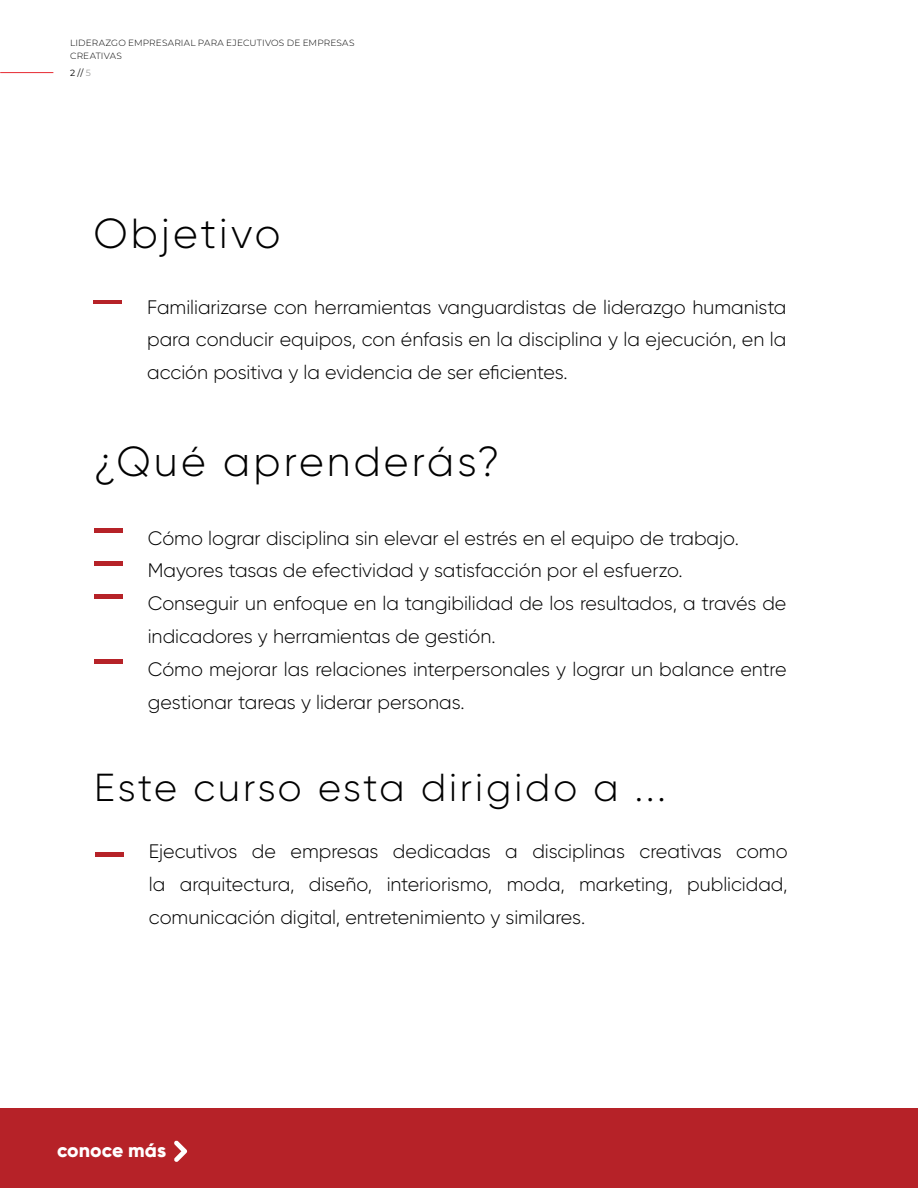
<style>
.page{position:relative;width:918px;height:1188px;background:#fff}
.page>*{position:absolute;margin:0;border:0;box-sizing:border-box;transform-origin:0 0}
.t1{font:300 42px "Gilroy";letter-spacing:.075em;color:#000}
.t2{font:300 39px "Gilroy";letter-spacing:.075em;color:#000}
.t3{font:300 19.5px/33px "Gilroy";letter-spacing:-.005em;color:#000;text-align:justify}
.t4{font:800 19.5px "Gilroy";color:#fff}
.t5{font:300 9px/13.5px "Montserrat";letter-spacing:.015em;color:#000}
.t6{font:9px "Montserrat";color:#000}
.s1{color:#9d9d9c}
</style>
<div class="page">
<hr style="left:0;top:72px;width:53px;height:1px;background:#e62a32">
<div style="left:0;top:1108px;width:918px;height:80px;background:#b62228"></div>
<svg style="left:174px;top:1140px;width:13px;height:22px"></svg>
<hr style="left:94px;top:529px;width:29px;height:4px;background:#b62228">
<hr style="left:94px;top:660px;width:29px;height:4px;background:#b62228">
<hr style="left:94px;top:300px;width:28px;height:3px;background:#b62228">
<hr style="left:94px;top:594px;width:29px;height:4px;background:#b62228">
<div style="left:94px;top:561px;width:29px;height:5px;background:#b62228"></div>
<div style="left:95px;top:852px;width:29px;height:5px;background:#b62228"></div>
<p class="t5" style="left:70px;top:35px;width:286px">LIDERAZGO EMPRESARIAL PARA EJECUTIVOS DE EMPRESAS<br>CREATIVAS</p>
<p class="t6" style="left:70px;top:66px;width:22px">2 // <span class="s1">5</span></p>
<h1 class="t1" style="left:94px;top:207px;width:188px">Objetivo</h1>
<p class="t3" style="left:147px;top:290px;width:641px">Familiarizarse con herramientas vanguardistas de liderazgo humanista para conducir equipos, con énfasis en la disciplina y la ejecución, en la acción positiva y la evidencia de ser eficientes.</p>
<h1 class="t1" style="left:94px;top:436px;width:407px">¿Qué aprenderás?</h1>
<p class="t3" style="left:148px;top:521px;width:640px;text-align:left">Cómo lograr disciplina sin elevar el estrés en el equipo de trabajo.<br>Mayores tasas de efectividad y satisfacción por el esfuerzo.<br>Conseguir un enfoque en la tangibilidad de los resultados, a través de indicadores y herramientas de gestión.<br>Cómo mejorar las relaciones interpersonales y lograr un balance entre gestionar tareas y liderar personas.</p>
<h2 class="t2" style="left:94px;top:763px;width:573px">Este curso esta dirigido a ...</h2>
<p class="t3" style="left:149px;top:834px;width:640px">Ejecutivos de empresas dedicadas a disciplinas creativas como la arquitectura, diseño, interiorismo, moda, marketing, publicidad, comunicación digital, entretenimiento y similares.</p>
<p class="t4" style="left:57px;top:1138px;width:111px">conoce más</p>
</div>
